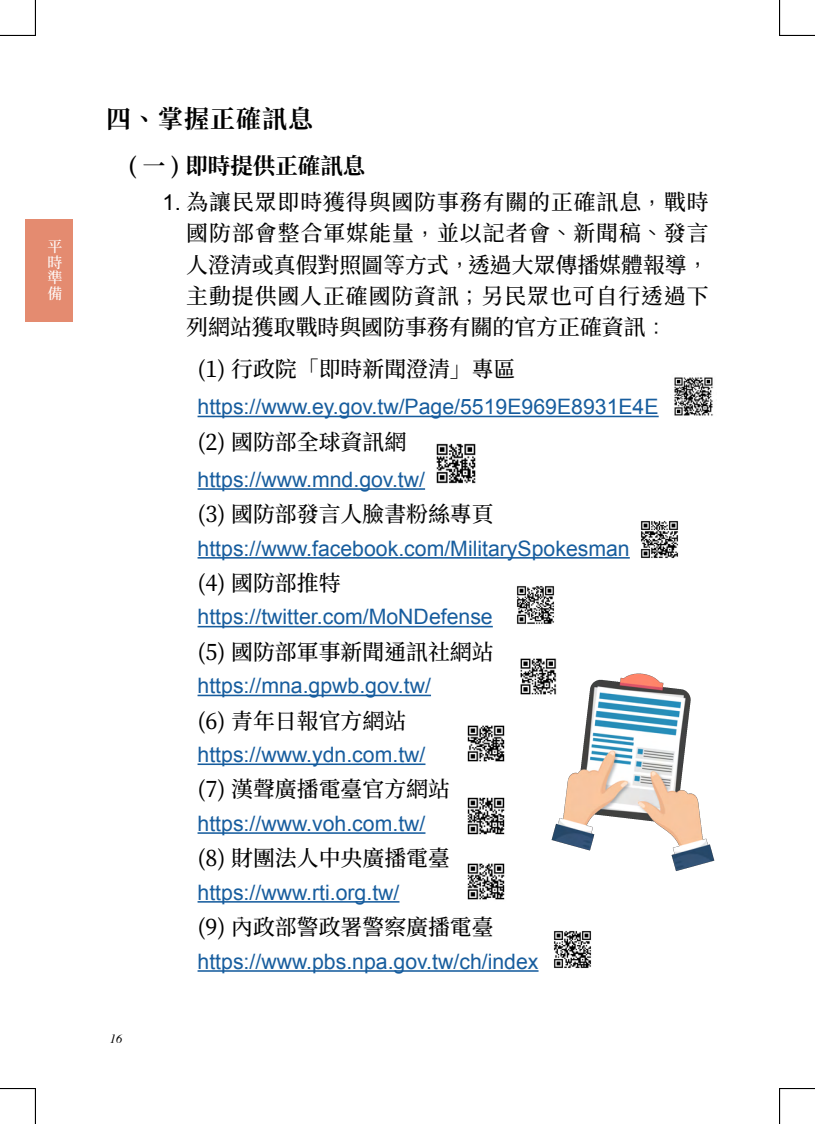
<style>
.page{position:relative;width:815px;height:1124px;background:#fff}
.page>*{position:absolute;margin:0;border:0;box-sizing:border-box;transform-origin:0 0}
.一{font:700 25px "Source Han Serif TC";letter-spacing:.04em;color:#000}
.一-2{font:700 22.5px "Source Han Serif TC";color:#000}
._1{font:500 21.88px/31.2px "Source Han Serif TC";color:#000;text-align:justify}
._1-2{font:21.25px "Arial";color:#175d9e}
.t1{font:500 15px/15.6px "Source Han Serif TC";color:#fff;text-align:justify}
.t2{font:italic 12.5px "Times";color:#000}
.s1{font-family:"Arial";font-weight:400}
.s2{font-family:"ST Heiti TC";font-weight:300}
</style>
<div class="page">
<div style="left:25px;top:220px;width:48px;height:102px;background:#e48b70"></div>
<hr style="left:198px;top:415px;width:461px;height:2px;background:#175d9e">
<hr style="left:198px;top:488px;width:227px;height:1px;background:#175d9e">
<hr style="left:198px;top:557px;width:432px;height:1px;background:#175d9e">
<hr style="left:198px;top:625px;width:295px;height:2px;background:#175d9e">
<hr style="left:198px;top:694px;width:233px;height:2px;background:#175d9e">
<hr style="left:198px;top:763px;width:227px;height:2px;background:#175d9e">
<hr style="left:198px;top:832px;width:227px;height:1px;background:#175d9e">
<hr style="left:198px;top:900px;width:201px;height:2px;background:#175d9e">
<hr style="left:198px;top:970px;width:341px;height:1px;background:#175d9e">
<img style="left:551px;top:673px;width:164px;height:198px">
<img style="left:674px;top:377px;width:40px;height:39px">
<img style="left:436px;top:443px;width:40px;height:41px">
<img style="left:641px;top:521px;width:38px;height:38px">
<img style="left:517px;top:586px;width:38px;height:38px">
<img style="left:520px;top:658px;width:39px;height:40px">
<img style="left:467px;top:725px;width:38px;height:37px">
<img style="left:467px;top:797px;width:38px;height:38px">
<img style="left:467px;top:863px;width:38px;height:37px">
<img style="left:554px;top:931px;width:38px;height:38px">
<hr style="left:0;top:35px;width:35px;height:1px;background:#000">
<hr style="left:780px;top:35px;width:35px;height:1px;background:#000">
<hr style="left:0;top:1088px;width:35px;height:1px;background:#000">
<hr style="left:780px;top:1088px;width:35px;height:1px;background:#000">
<hr style="left:35px;top:0;width:1px;height:35px;background:#000">
<hr style="left:35px;top:1088px;width:1px;height:35px;background:#000">
<hr style="left:779px;top:0;width:1px;height:35px;background:#000">
<hr style="left:779px;top:1088px;width:1px;height:35px;background:#000">
<p class="t1" style="left:47px;top:239px;width:16px">平時準備</p>
<p class="一" style="left:106px;top:105px;width:208px">四、掌握正確訊息</p>
<p class="一-2" style="left:128px;top:153px;width:239px">( 一 ) 即時提供正確訊息</p>
<p class="_1" style="left:186px;top:187px;width:524px;text-indent:-24px"><span class="s1">1.</span> 為讓民眾即時獲得與國防事務有關的正確訊息<span class="s2">，</span>戰時國防部會整合軍媒能量<span class="s2">，</span>並以記者會<span class="s2">、</span>新聞稿<span class="s2">、</span>發言人澄清或真假對照圖等方式<span class="s2">，</span>透過大眾傳播媒體報導<span class="s2">，</span>主動提供國人正確國防資訊<span class="s2">；</span>另民眾也可自行透過下列網站獲取戰時與國防事務有關的官方正確資訊<span class="s2">：</span></p>
<p class="_1" style="left:198px;top:354px;width:320px">(1) 行政院「即時新聞澄清」專區</p>
<p class="_1-2" style="left:198px;top:393px;width:463px">https://www.ey.gov.tw/Page/5519E969E8931E4E</p>
<p class="_1" style="left:198px;top:426px;width:210px">(2) 國防部全球資訊網</p>
<p class="_1-2" style="left:198px;top:465px;width:229px">https://www.mnd.gov.tw/</p>
<p class="_1" style="left:198px;top:499px;width:298px">(3) 國防部發言人臉書粉絲專頁</p>
<p class="_1-2" style="left:198px;top:534px;width:434px">https://www.facebook.com/MilitarySpokesman</p>
<p class="_1" style="left:198px;top:567px;width:145px">(4) 國防部推特</p>
<p class="_1-2" style="left:198px;top:603px;width:297px">https://twitter.com/MoNDefense</p>
<p class="_1" style="left:198px;top:636px;width:298px">(5) 國防部軍事新聞通訊社網站</p>
<p class="_1-2" style="left:198px;top:671px;width:235px">https://mna.gpwb.gov.tw/</p>
<p class="_1" style="left:198px;top:705px;width:210px">(6) 青年日報官方網站</p>
<p class="_1-2" style="left:198px;top:740px;width:229px">https://www.ydn.com.tw/</p>
<p class="_1" style="left:198px;top:774px;width:254px">(7) 漢聲廣播電臺官方網站</p>
<p class="_1-2" style="left:198px;top:809px;width:229px">https://www.voh.com.tw/</p>
<p class="_1" style="left:198px;top:842px;width:254px">(8) 財團法人中央廣播電臺</p>
<p class="_1-2" style="left:198px;top:878px;width:203px">https://www.rti.org.tw/</p>
<p class="_1" style="left:198px;top:911px;width:298px">(9) 內政部警政署警察廣播電臺</p>
<p class="_1-2" style="left:198px;top:947px;width:342px">https://www.pbs.npa.gov.tw/ch/index</p>
<p class="t2" style="left:110px;top:1027px;width:14px">16</p>
</div>
